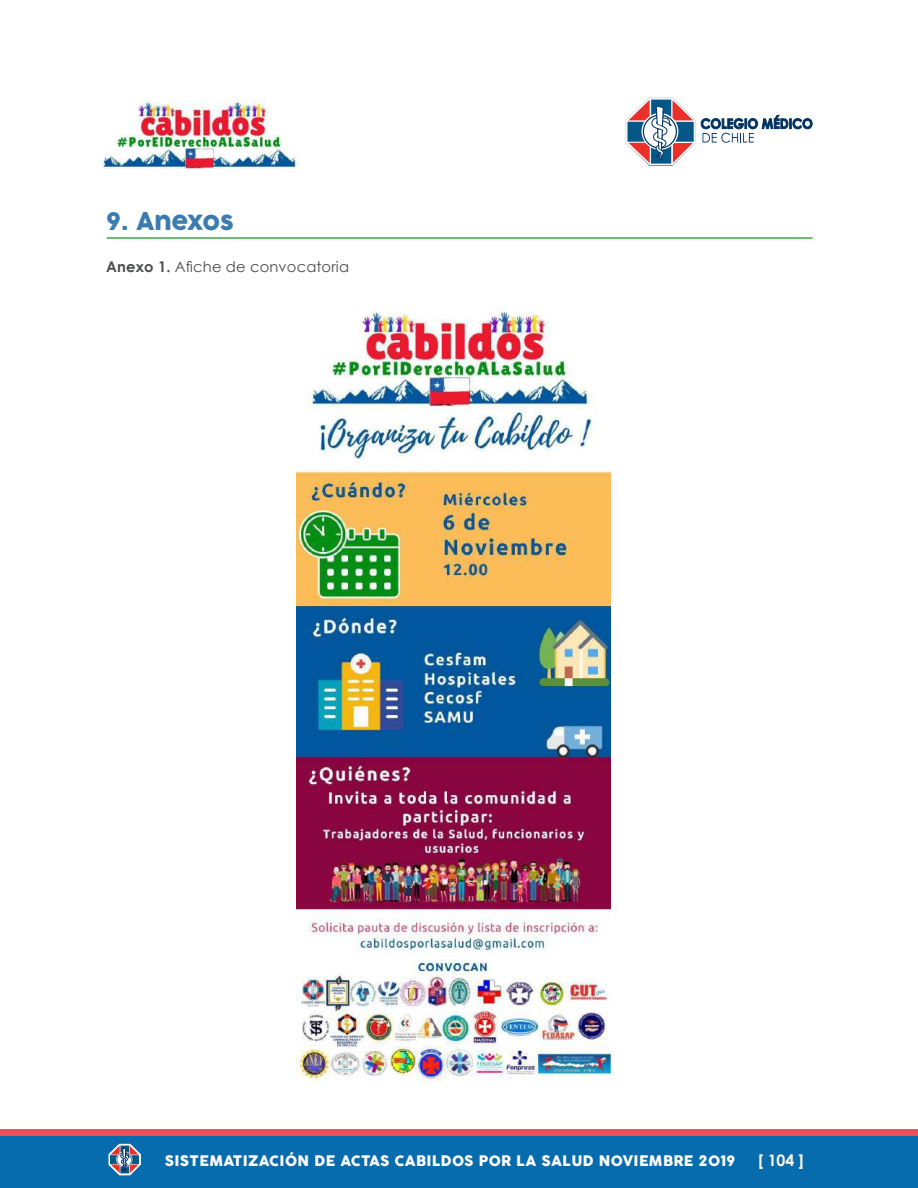
<style>
.page{position:relative;width:918px;height:1188px;background:#fff}
.page>*{position:absolute;margin:0;border:0;box-sizing:border-box;transform-origin:0 0}
.t1{font:24px "COCOGOOSE";letter-spacing:-.005em;color:#3c7bae}
.t2{font:700 15.9px "Century Gothic";color:#fff3e5}
.t3{font:14.7px "Century Gothic";letter-spacing:.01em;color:#4b4c4d}
.t4{font:14.25px "COCOGOOSE";letter-spacing:.025em;color:#fff}
.s1{font-weight:700}
</style>
<div class="page">
<div style="left:0;top:1136px;width:918px;height:52px;background:#076cad"></div>
<svg style="left:625px;top:97px;width:187px;height:69px"></svg>
<div style="left:0;top:1129px;width:918px;height:7px;background:#ef4d5a"></div>
<svg style="left:109px;top:1144px;width:31px;height:31px"></svg>
<img style="left:103px;top:101px;width:197px;height:68px">
<hr style="left:107px;top:237px;width:706px;height:2px;background:#3ca546">
<img style="left:296px;top:308px;width:314px;height:774px">
<h1 class="t1" style="left:106px;top:203px;width:129px">9. Anexos</h1>
<p class="t3" style="left:106px;top:256px;width:244px"><span class="s1">Anexo 1.</span> Afiche de convocatoria</p>
<p class="t4" style="left:165px;top:1150px;width:572px">SISTEMATIZACIÓN DE ACTAS CABILDOS POR LA SALUD NOVIEMBRE 2019</p>
<p class="t2" style="left:758px;top:1149px;width:47px">[ 104 ]</p>
</div>
